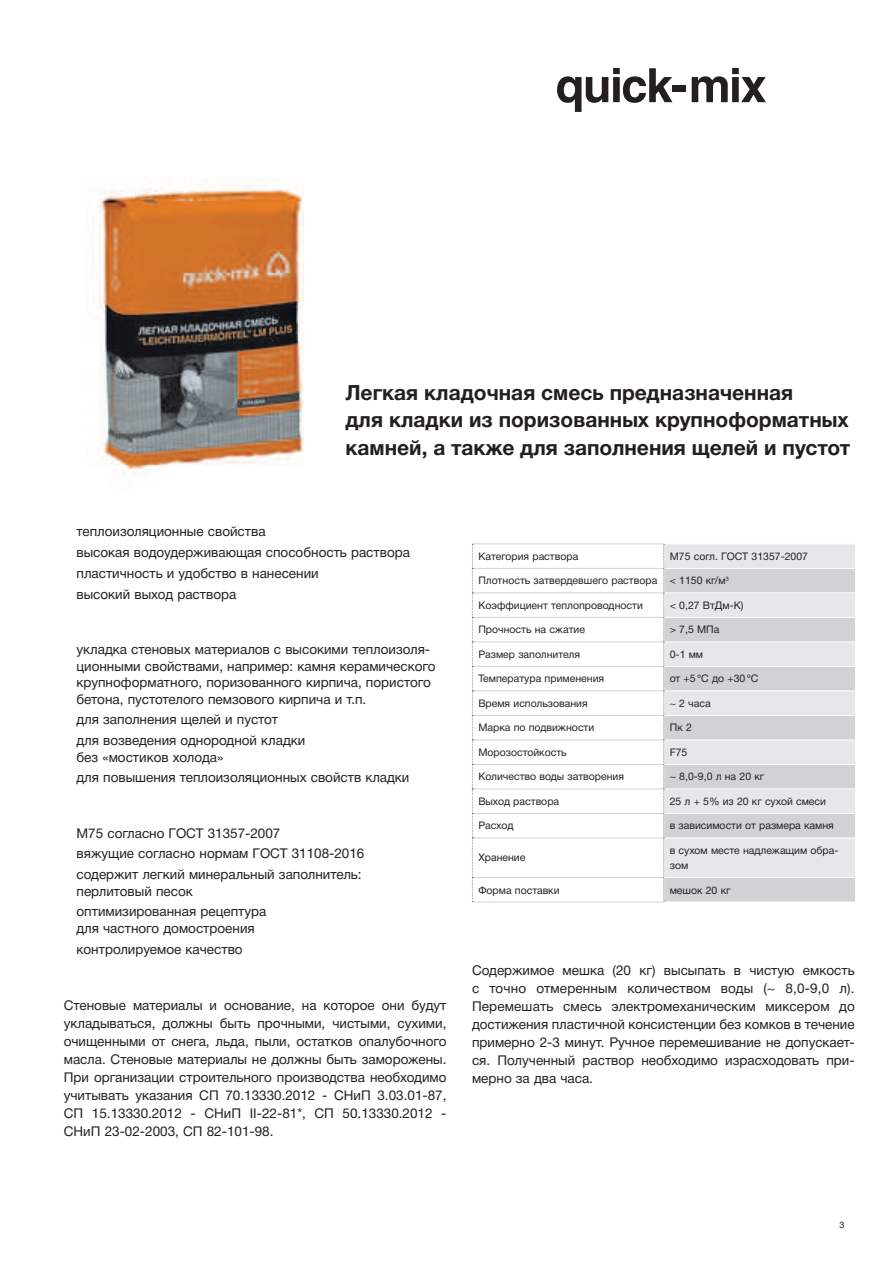
<style>
.page{position:relative;width:893px;height:1263px;background:#fff}
.page>*{position:absolute;margin:0;border:0;box-sizing:border-box;transform-origin:0 0}
.t1{font:700 21px/27.3px "Helvetica Neue Cyr";color:#231f20}
.t2{font:13.5px/18px "Helvetica Neue Cyr";color:#231f20}
.t3{font:10.5px/15px "Helvetica Neue Cyr";color:#231f20}
.t4{font:9px "Helvetica Neue Cyr";color:#231f20}
.s1{color:#fff}
</style>
<div class="page">
<img style="left:98px;top:179px;width:206px;height:295px">
<div style="left:665px;top:544px;width:190px;height:24px;background:#e6e7e9"></div>
<svg style="left:665px;top:569px;width:190px;height:332px;background:#dbdcde"></svg>
<hr style="left:472px;top:544px;width:192px;height:1px;background:#d1d2d4">
<hr style="left:473px;top:568px;width:190px;height:1px;background:#d1d2d4">
<hr style="left:473px;top:593px;width:190px;height:1px;background:#d1d2d4">
<hr style="left:473px;top:617px;width:190px;height:1px;background:#d1d2d4">
<hr style="left:473px;top:642px;width:190px;height:1px;background:#d1d2d4">
<hr style="left:473px;top:666px;width:190px;height:1px;background:#d1d2d4">
<hr style="left:473px;top:691px;width:190px;height:1px;background:#d1d2d4">
<hr style="left:473px;top:715px;width:190px;height:1px;background:#d1d2d4">
<hr style="left:473px;top:740px;width:190px;height:1px;background:#d1d2d4">
<hr style="left:473px;top:764px;width:190px;height:1px;background:#d1d2d4">
<hr style="left:473px;top:789px;width:190px;height:1px;background:#d1d2d4">
<hr style="left:473px;top:813px;width:190px;height:1px;background:#d1d2d4">
<hr style="left:473px;top:838px;width:190px;height:1px;background:#d1d2d4">
<hr style="left:473px;top:877px;width:190px;height:1px;background:#d1d2d4">
<hr style="left:472px;top:902px;width:192px;height:1px;background:#d1d2d4">
<svg style="left:472px;top:544px;width:1px;height:358px"></svg>
<svg style="left:663px;top:544px;width:2px;height:358px"></svg>
<hr style="left:664px;top:568px;width:191px;height:1px;background:#fff">
<hr style="left:664px;top:592px;width:191px;height:1px;background:#fff">
<hr style="left:664px;top:617px;width:191px;height:1px;background:#fff">
<hr style="left:664px;top:641px;width:191px;height:1px;background:#fff">
<hr style="left:664px;top:666px;width:191px;height:1px;background:#fff">
<hr style="left:664px;top:690px;width:191px;height:1px;background:#fff">
<hr style="left:664px;top:715px;width:191px;height:1px;background:#fff">
<hr style="left:664px;top:739px;width:191px;height:1px;background:#fff">
<hr style="left:664px;top:764px;width:191px;height:1px;background:#fff">
<hr style="left:664px;top:788px;width:191px;height:1px;background:#fff">
<hr style="left:664px;top:813px;width:191px;height:1px;background:#fff">
<hr style="left:664px;top:837px;width:191px;height:1px;background:#fff">
<hr style="left:664px;top:877px;width:191px;height:1px;background:#fff">
<hr style="left:664px;top:901px;width:191px;height:1px;background:#fff">
<svg style="left:557px;top:68px;width:115px;height:44px"></svg>
<div style="left:672px;top:86px;width:13px;height:6px;background:#231f20"></div>
<svg style="left:692px;top:68px;width:74px;height:34px"></svg>
<h1 class="t1" style="left:345px;top:380px;width:506px">Легкая кладочная смесь предназначенная<br>для кладки из поризованных крупноформатных камней, а также для заполнения щелей и пустот</h1>
<p class="t2" style="left:64px;top:524px;width:203px"><span class="s1">■</span> теплоизоляционные свойства</p>
<p class="t2" style="left:64px;top:544px;width:348px"><span class="s1">■</span> высокая водоудерживающая способность раствора</p>
<p class="t2" style="left:64px;top:565px;width:256px"><span class="s1">■</span> пластичность и удобство в нанесении</p>
<p class="t2" style="left:64px;top:586px;width:174px"><span class="s1">■</span> высокий выход раствора</p>
<p class="t2" style="left:77px;top:642px;width:361px;line-height:16.5px;text-indent:-13px"><span class="s1">■</span> укладка стеновых материалов с высокими теплоизоля&shy;ционными свойствами, например: камня керамического крупноформатного, поризованного кирпича, пористого бетона, пустотелого пемзового кирпича и т.п.</p>
<p class="t2" style="left:64px;top:711px;width:216px"><span class="s1">■</span> для заполнения щелей и пустот</p>
<p class="t2" style="left:77px;top:733px;width:230px;line-height:16.5px;text-indent:-13px"><span class="s1">■</span> для возведения однородной кладки без «мостиков холода»</p>
<p class="t2" style="left:64px;top:769px;width:347px"><span class="s1">■</span> для повышения теплоизоляционных свойств кладки</p>
<p class="t2" style="left:64px;top:825px;width:218px"><span class="s1">■</span> М75 согласно ГОСТ 31357-2007</p>
<p class="t2" style="left:64px;top:845px;width:302px"><span class="s1">■</span> вяжущие согласно нормам ГОСТ 31108-2016</p>
<p class="t2" style="left:77px;top:867px;width:287px;line-height:16.5px;text-indent:-13px"><span class="s1">■</span> содержит легкий минеральный заполнитель: перлитовый песок</p>
<p class="t2" style="left:64px;top:904px;width:204px;line-height:16.5px;text-align:center"><span class="s1">■</span> оптимизированная рецептура для частного домостроения</p>
<p class="t2" style="left:64px;top:941px;width:180px"><span class="s1">■</span> контролируемое качество</p>
<p class="t2" style="left:64px;top:997px;width:384px;text-align:justify">Стеновые материалы и основание, на которое они будут укладываться, должны быть прочными, чистыми, сухими, очищенными от снега, льда, пыли, остатков опалубочного масла. Стеновые материалы не должны быть заморожены.<br>При организации строительного производства необходимо учитывать указания СП 70.13330.2012 - СНиП 3.03.01-87, СП 15.13330.2012 - СНиП II-22-81*, СП 50.13330.2012 - СНиП 23-02-2003, СП 82-101-98.</p>
<p class="t3" style="left:478px;top:549px;width:101px">Категория раствора</p>
<p class="t3" style="left:670px;top:549px;width:140px">М75 согл. ГОСТ 31357-2007</p>
<p class="t3" style="left:478px;top:574px;width:252px">Плотность затвердевшего раствора &lt; 1150 кг/м<sup>3</sup></p>
<p class="t3" style="left:478px;top:598px;width:166px">Коэффициент теплопроводности</p>
<p class="t3" style="left:670px;top:598px;width:75px">&lt; 0,27 ВтДм-К)</p>
<p class="t3" style="left:478px;top:623px;width:108px">Прочность на сжатие</p>
<p class="t3" style="left:670px;top:623px;width:51px">&gt; 7,5 МПа</p>
<p class="t3" style="left:478px;top:647px;width:103px">Размер заполнителя</p>
<p class="t3" style="left:670px;top:647px;width:35px">0-1 мм</p>
<p class="t3" style="left:478px;top:672px;width:127px">Температура применения</p>
<p class="t3" style="left:670px;top:672px;width:90px">от +5 °С до +30 °С</p>
<p class="t3" style="left:478px;top:696px;width:111px">Время использования</p>
<p class="t3" style="left:670px;top:696px;width:43px">~ 2 часа</p>
<p class="t3" style="left:478px;top:721px;width:117px">Марка по подвижности</p>
<p class="t3" style="left:670px;top:721px;width:24px">Пк 2</p>
<p class="t3" style="left:478px;top:745px;width:90px">Морозостойкость</p>
<p class="t3" style="left:670px;top:745px;width:19px">F75</p>
<p class="t3" style="left:478px;top:770px;width:147px">Количество воды затворения</p>
<p class="t3" style="left:670px;top:770px;width:96px">~ 8,0-9,0 л на 20 кг</p>
<p class="t3" style="left:478px;top:794px;width:82px">Выход раствора</p>
<p class="t3" style="left:670px;top:794px;width:158px">25 л + 5% из 20 кг сухой смеси</p>
<p class="t3" style="left:478px;top:819px;width:37px">Расход</p>
<p class="t3" style="left:670px;top:819px;width:166px">в зависимости от размера камня</p>
<p class="t3" style="left:478px;top:851px;width:49px">Хранение</p>
<p class="t3" style="left:670px;top:843px;width:170px">в сухом месте надлежащим обра&shy;зом</p>
<p class="t3" style="left:478px;top:883px;width:83px">Форма поставки</p>
<p class="t3" style="left:670px;top:883px;width:62px">мешок 20 кг</p>
<p class="t2" style="left:472px;top:962px;width:384px;text-align:justify">Содержимое мешка (20 кг) высыпать в чистую емкость с точно отмеренным количеством воды (~ 8,0-9,0 л).<br>Перемешать смесь электромеханическим миксером до достижения пластичной консистенции без комков в течение примерно 2-3 минут. Ручное перемешивание не допускает&shy;ся. Полученный раствор необходимо израсходовать при&shy;мерно за два часа.</p>
<p class="t4" style="left:839px;top:1221px;width:7px">3</p>
</div>
